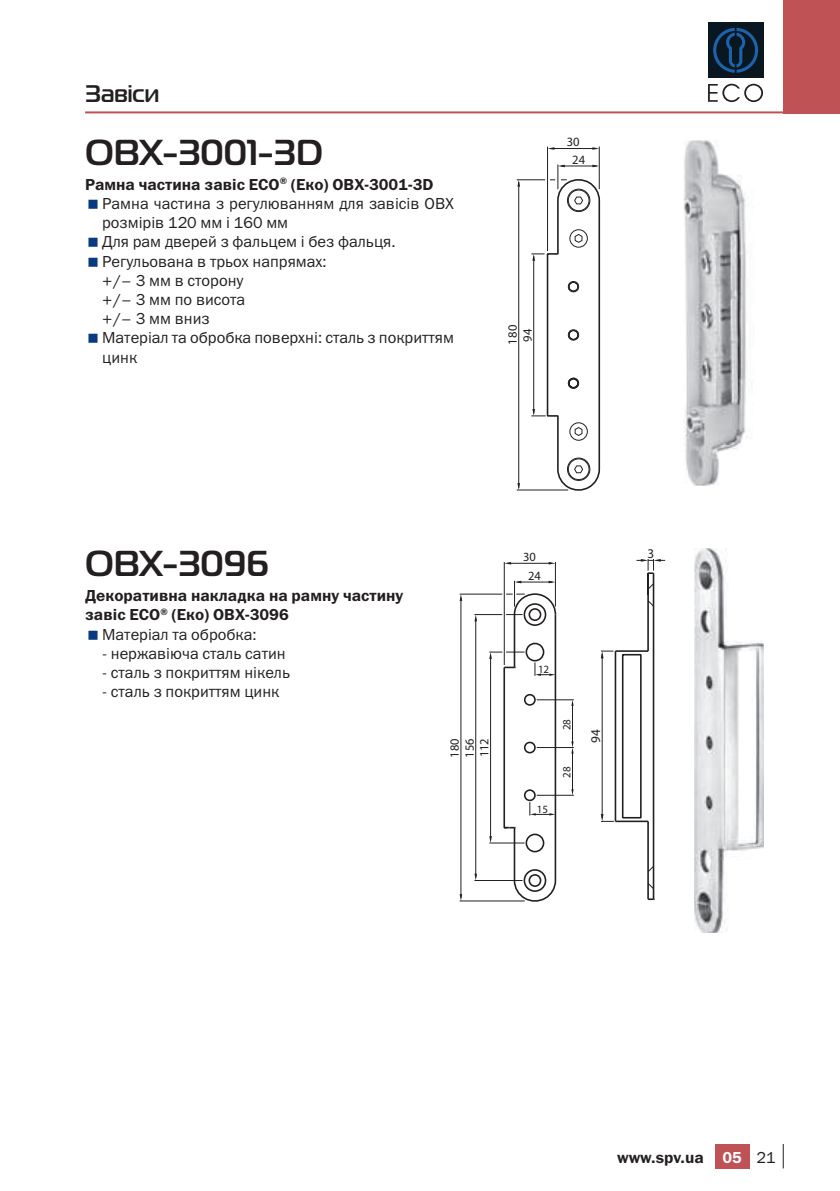
<style>
.page{position:relative;width:840px;height:1191px;background:#fff}
.page>*{position:absolute;margin:0;border:0;box-sizing:border-box;transform-origin:0 0}
.t1{font:700 36px "Magistral C";color:#231f20}
.t2{font:700 24px "Magistral C";color:#231f20}
.t3{font:16px/19.2px "Franklin Gothic Book C";color:#231f20}
.t4{font:16px/19.2px "Franklin Gothic Demi C";color:#231f20}
.t5{font:13.4px "Myriad Pro";color:#231f20}
.t6{font:12.6px/15px "Myriad Pro";color:#231f20}
.t7{font:11.2px "Myriad Pro";color:#231f20}
.s1{color:#fff}
.s2{font-family:"Franklin Gothic Book C"}
</style>
<div class="page">
<div style="left:707px;top:23px;width:55px;height:55px;background:#091820"></div>
<svg style="left:713px;top:28px;width:44px;height:45px"></svg>
<svg style="left:708px;top:84px;width:54px;height:18px"></svg>
<hr style="left:598px;top:146px;width:1px;height:43px;background:#231f20">
<hr style="left:547px;top:146px;width:1px;height:105px;background:#231f20">
<hr style="left:550px;top:148px;width:45px;height:1px;background:#231f20">
<svg style="left:548px;top:147px;width:6px;height:3px"></svg>
<svg style="left:592px;top:147px;width:7px;height:3px"></svg>
<svg style="left:516px;top:164px;width:83px;height:327px"></svg>
<div style="left:567px;top:190px;width:22px;height:21px;border:1px solid #231f20;border-radius:50%"></div>
<div style="left:566px;top:189px;width:24px;height:23px;border:1px solid #231f20;border-radius:50%"></div>
<img style="left:683px;top:140px;width:63px;height:346px">
<hr style="left:554px;top:562px;width:1px;height:44px;background:#231f20">
<hr style="left:459px;top:900px;width:65px;height:1px;background:#231f20">
<hr style="left:536px;top:747px;width:37px;height:1px;background:#231f20">
<hr style="left:536px;top:699px;width:37px;height:1px;background:#231f20">
<hr style="left:572px;top:702px;width:1px;height:43px;background:#231f20">
<hr style="left:536px;top:795px;width:37px;height:1px;background:#231f20">
<hr style="left:572px;top:749px;width:1px;height:44px;background:#231f20">
<hr style="left:460px;top:597px;width:1px;height:300px;background:#231f20">
<svg style="left:459px;top:894px;width:3px;height:7px"></svg>
<hr style="left:507px;top:563px;width:44px;height:1px;background:#231f20">
<svg style="left:548px;top:562px;width:7px;height:2px"></svg>
<svg style="left:474px;top:581px;width:82px;height:321px"></svg>
<hr style="left:459px;top:594px;width:43px;height:1px;background:#231f20">
<hr style="left:503px;top:562px;width:1px;height:103px;background:#231f20">
<svg style="left:648px;top:600px;width:4px;height:7px"></svg>
<div style="left:647px;top:572px;width:7px;height:24px;border:2px solid #231f20"></div>
<div style="left:621px;top:654px;width:20px;height:164px;border:2px solid #231f20"></div>
<hr style="left:614px;top:651px;width:2px;height:170px;background:#231f20">
<hr style="left:647px;top:595px;width:1px;height:56px;background:#231f20">
<hr style="left:647px;top:821px;width:1px;height:78px;background:#231f20">
<hr style="left:615px;top:650px;width:32px;height:2px;background:#231f20">
<hr style="left:615px;top:820px;width:32px;height:2px;background:#231f20">
<hr style="left:652px;top:573px;width:2px;height:326px;background:#231f20">
<hr style="left:601px;top:654px;width:1px;height:164px;background:#231f20">
<svg style="left:601px;top:651px;width:12px;height:7px"></svg>
<svg style="left:600px;top:814px;width:13px;height:8px"></svg>
<svg style="left:647px;top:883px;width:6px;height:6px"></svg>
<svg style="left:647px;top:865px;width:6px;height:7px"></svg>
<svg style="left:636px;top:559px;width:28px;height:11px"></svg>
<img style="left:694px;top:548px;width:69px;height:385px">
<hr style="left:85px;top:111px;width:754px;height:2px;background:#be5255">
<div style="left:714px;top:1144px;width:34px;height:24px;background:#be5255"></div>
<svg style="left:782px;top:1144px;width:1px;height:24px"></svg>
<div style="left:782px;top:0;width:57px;height:113px;background:#be5255"></div>
<h2 class="t2" style="left:85px;top:79px;width:75px">Завіси</h2>
<h1 class="t1" style="left:85px;top:131px;width:239px">OBX-3001-3D</h1>
<p class="t4" style="left:85px;top:174px;width:349px">Рамна частина завіс ЕСО<sup>®</sup> (Еко) OBX-3001-3D</p>
<p class="t3" style="left:102px;top:195px;width:353px">Рамна частина з регулюванням для завісів OBX розмірів 120 мм і 160 мм<br>Для рам дверей з фальцем і без фальця.<br>Регульована в трьох напрямах:<br>+/– 3 мм в сторону<br>+/– 3 мм по висота<br>+/– 3 мм вниз<br>Матеріал та обробка поверхні: сталь з покриттям цинк</p>
<p class="t6" style="left:566px;top:135px;width:14px">30</p>
<p class="t6" style="left:572px;top:152px;width:14px">24</p>
<p class="t6" style="left:504px;top:345px;width:22px;rotate:-90deg">081<br>49</p>
<h1 class="t1" style="left:85px;top:542px;width:185px">OBX-3096</h1>
<p class="t4" style="left:85px;top:586px;width:319px">Декоративна накладка на рамну частину завіс ЕСО<sup>®</sup> (Еко) OBX-3096</p>
<p class="t3" style="left:102px;top:626px;width:156px">Матеріал та обробка:</p>
<p class="t3" style="left:102px;top:645px;width:185px">- нержавіюча сталь сатин</p>
<p class="t3" style="left:102px;top:664px;width:189px">- сталь з покриттям нікель</p>
<p class="t3" style="left:102px;top:684px;width:179px">- сталь з покриттям цинк</p>
<p class="t6" style="left:447px;top:757px;width:21px;rotate:-90deg">081<br>651</p>
<p class="t6" style="left:476px;top:757px;width:21px;rotate:-90deg">211</p>
<p class="t6" style="left:523px;top:549px;width:14px">30</p>
<p class="t6" style="left:528px;top:568px;width:14px">24</p>
<p class="t7" style="left:537px;top:663px;width:13px">12</p>
<p class="t7" style="left:536px;top:802px;width:13px">15</p>
<p class="t7" style="left:560px;top:730px;width:13px;rotate:-90deg">82</p>
<p class="t7" style="left:560px;top:778px;width:13px;rotate:-90deg">82</p>
<p class="t5" style="left:587px;top:743px;width:16px;rotate:-90deg">49</p>
<p class="t5" style="left:647px;top:546px;width:8px">3</p>
<p class="t4" style="left:616px;top:1147px;width:160px">www.spv.ua <span class="s1">05</span> <span class="s2">21</span></p>
</div>
